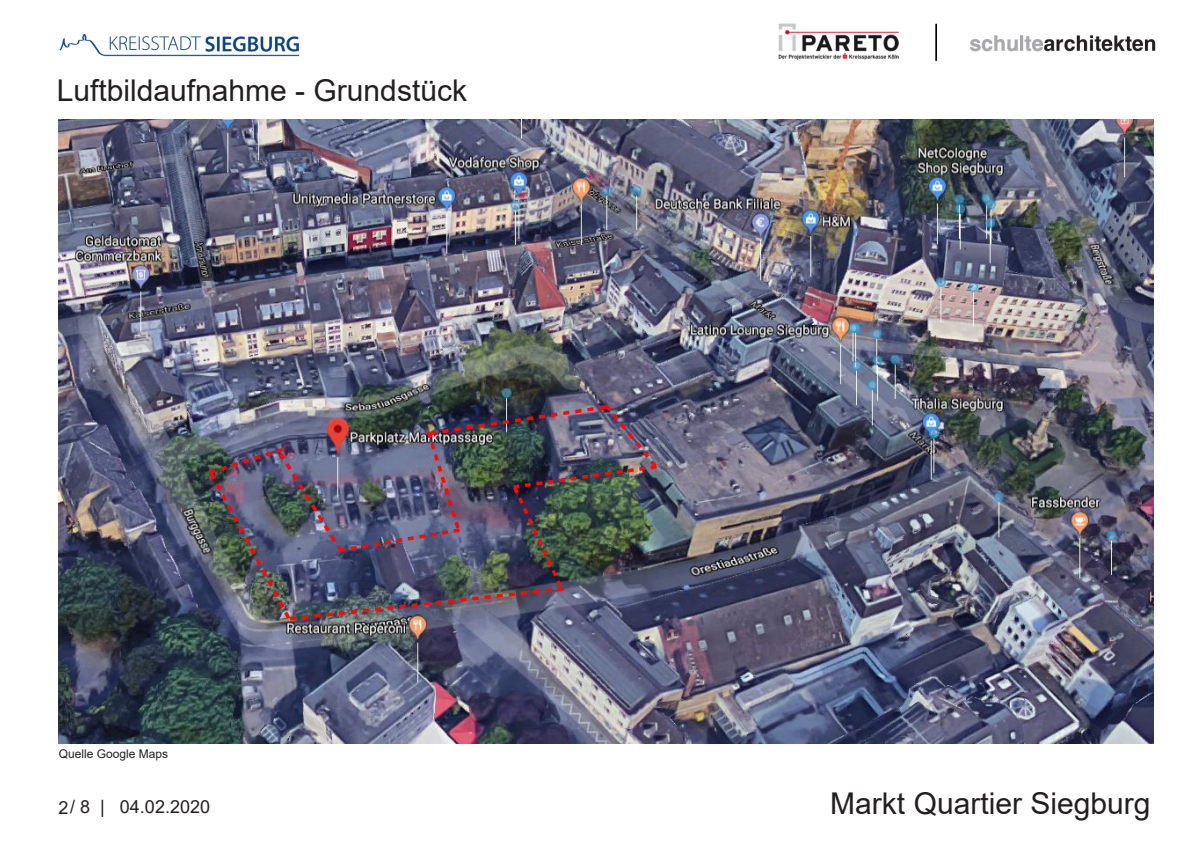
<style>
.page{position:relative;width:1191px;height:842px;background:#fff}
.page>*{position:absolute;margin:0;border:0;box-sizing:border-box;transform-origin:0 0}
.t1{font:30px "Arial";color:#231f20}
.t2{font:18px "Arial";color:#231f20}
.t3{font:12px "Arial";color:#231f20}
</style>
<div class="page">
<img style="left:778px;top:23px;width:378px;height:39px">
<img style="left:60px;top:34px;width:240px;height:23px">
<img style="left:58px;top:120px;width:1095px;height:623px">
<img style="left:205px;top:400px;width:455px;height:223px">
<p class="t1" style="left:57px;top:70px;width:412px">Luftbildaufnahme - Grundstück</p>
<p class="t3" style="left:59px;top:746px;width:111px">Quelle Google Maps</p>
<p class="t2" style="left:58px;top:795px;width:153px">2/ 8 | 04.02.2020</p>
<p class="t1" style="left:830px;top:782px;width:322px">Markt Quartier Siegburg</p>
</div>
